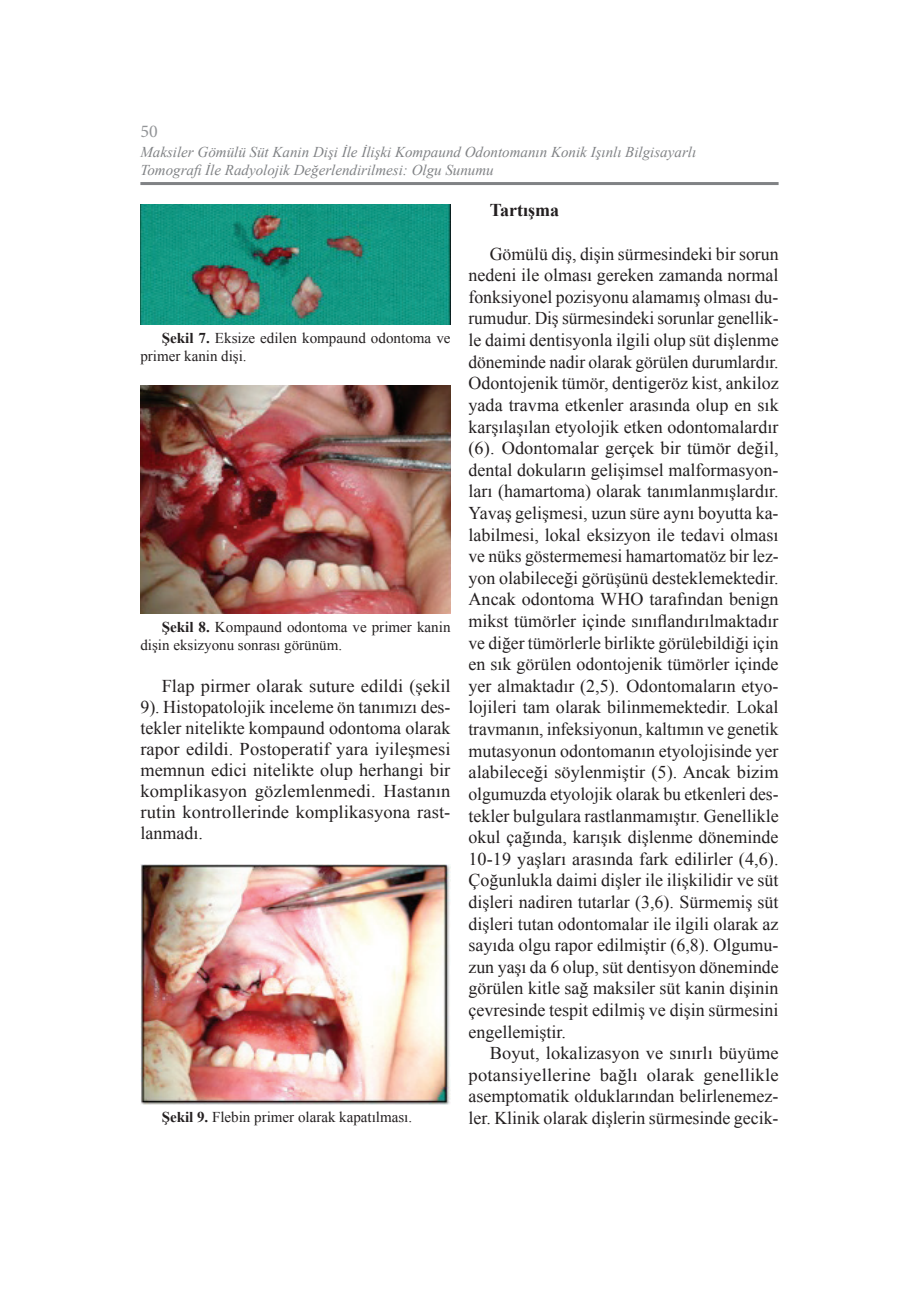
<style>
.page{position:relative;width:919px;height:1289px;background:#fff}
.page>*{position:absolute;margin:0;border:0;box-sizing:border-box;transform-origin:0 0}
.Normal__Web{font:18px/21.6px "Times New Roman";color:#231f20;text-align:justify}
.Normal__Web-2{font:700 18px "Times New Roman";color:#231f20}
.t1{font:18px "Minion Pro";color:#939598}
.Normal__Web-3{font:15px/18px "Times New Roman";color:#231f20}
.t2{font:italic 15px/18px "Times New Roman";color:#808285}
.s1{font-weight:700}
</style>
<div class="page">
<hr style="left:140px;top:182px;width:638px;height:3px;background:#808285">
<img style="left:140px;top:204px;width:310px;height:121px">
<img style="left:140px;top:386px;width:310px;height:227px">
<img style="left:140px;top:864px;width:310px;height:240px">
<p class="t1" style="left:140px;top:119px;width:19px">50</p>
<p class="t2" style="left:140px;top:143px;width:557px">Maksiler Gömülü Süt Kanin Dişi İle İlişki Kompaund Odontomanın Konik Işınlı Bilgisayarlı<br>Tomografi İle Radyolojik Değerlendirilmesi: Olgu Sunumu</p>
<p class="Normal__Web-3" style="left:140px;top:328px;width:312px;text-indent:21px"><span class="s1">Şekil 7.</span> Eksize edilen kompaund odontoma ve primer kanin dişi.</p>
<p class="Normal__Web-3" style="left:140px;top:617px;width:311px;text-indent:21px"><span class="s1">Şekil 8.</span> Kompaund odontoma ve primer kanin dişin eksizyonu sonrası görünüm.</p>
<p class="Normal__Web" style="left:140px;top:675px;width:312px;line-height:21px;text-indent:21px">Flap pirmer olarak suture edildi (şekil 9). Histopatolojik inceleme ön tanımızı des&shy;tekler nitelikte kompaund odontoma olarak rapor edildi. Postoperatif yara iyileşmesi memnun edici nitelikte olup herhangi bir komplikasyon gözlemlenmedi. Hastanın rutin kontrollerinde komplikasyona rast&shy;lanmadı.</p>
<p class="Normal__Web-3" style="left:162px;top:1107px;width:252px"><span class="s1">Şekil 9.</span> Flebin primer olarak kapatılması.</p>
<p class="Normal__Web-2" style="left:489px;top:198px;width:71px">Tartışma</p>
<p class="Normal__Web" style="left:468px;top:242px;width:312px;text-indent:21px">Gömülü diş, dişin sürmesindeki bir sorun nedeni ile olması gereken zamanda normal fonksiyonel pozisyonu alamamış olması du&shy;rumudur. Diş sürmesindeki sorunlar genellik&shy;le daimi dentisyonla ilgili olup süt dişlenme döneminde nadir olarak görülen durumlardır.<br>Odontojenik tümör, dentigeröz kist, ankiloz yada travma etkenler arasında olup en sık karşılaşılan etyolojik etken odontomalardır (6). Odontomalar gerçek bir tümör değil, dental dokuların gelişimsel malformasyon&shy;ları (hamartoma) olarak tanımlanmışlardır.<br>Yavaş gelişmesi, uzun süre aynı boyutta ka&shy;labilmesi, lokal eksizyon ile tedavi olması ve nüks göstermemesi hamartomatöz bir lez&shy;yon olabileceği görüşünü desteklemektedir.<br>Ancak odontoma WHO tarafından benign mikst tümörler içinde sınıflandırılmaktadır ve diğer tümörlerle birlikte görülebildiği için en sık görülen odontojenik tümörler içinde yer almaktadır (2,5). Odontomaların etyo&shy;lojileri tam olarak bilinmemektedir. Lokal travmanın, infeksiyonun, kaltımın ve genetik mutasyonun odontomanın etyolojisinde yer alabileceği söylenmiştir (5). Ancak bizim olgumuzda etyolojik olarak bu etkenleri des&shy;tekler bulgulara rastlanmamıştır. Genellikle okul çağında, karışık dişlenme döneminde 10-19 yaşları arasında fark edilirler (4,6).<br>Çoğunlukla daimi dişler ile ilişkilidir ve süt dişleri nadiren tutarlar (3,6). Sürmemiş süt dişleri tutan odontomalar ile ilgili olarak az sayıda olgu rapor edilmiştir (6,8). Olgumu&shy;zun yaşı da 6 olup, süt dentisyon döneminde görülen kitle sağ maksiler süt kanin dişinin çevresinde tespit edilmiş ve dişin sürmesini engellemiştir.</p>
<p class="Normal__Web" style="left:468px;top:1042px;width:312px;text-indent:21px">Boyut, lokalizasyon ve sınırlı büyüme potansiyellerine bağlı olarak genellikle asemptomatik olduklarından belirlenemez&shy;ler. Klinik olarak dişlerin sürmesinde gecik-</p>
</div>
